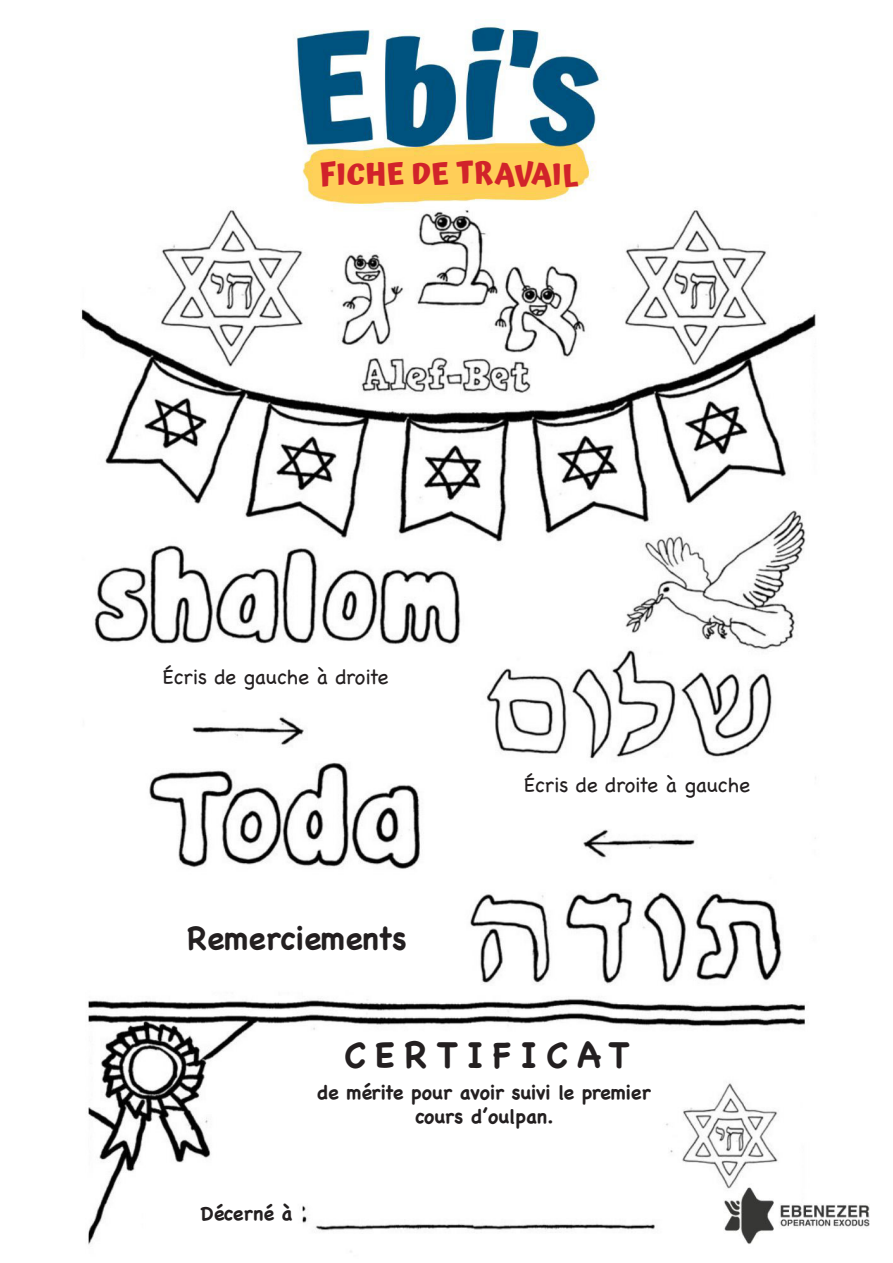
<style>
.page{position:relative;width:893px;height:1263px;background:#fff}
.page>*{position:absolute;margin:0;border:0;box-sizing:border-box;transform-origin:0 0}
.t1{font:700 36px "Chalkboard";letter-spacing:.25em;color:#231f20}
.t2{font:700 31.5px "Chalkboard";letter-spacing:-.01em;color:#231f20}
.t3{font:700 30px "Atma";letter-spacing:.01em;color:#d1232a}
.t4{font:21px "Chalkboard";letter-spacing:-.01em;color:#231f20}
.t5{font:700 19.5px/24px "Chalkboard";letter-spacing:-.01em;color:#231f20;text-align:center}
</style>
<div class="page">
<img style="left:81px;top:24px;width:789px;height:1228px">
<div style="left:321px;top:151px;width:240px;height:45px;background:#ffce58"></div>
<p class="t3" style="left:319px;top:156px;width:260px">FICHE DE TRAVAIL</p>
<p class="t4" style="left:162px;top:664px;width:228px">Écris de gauche à droite</p>
<p class="t2" style="left:187px;top:920px;width:221px">Remerciements</p>
<p class="t4" style="left:523px;top:773px;width:228px">Écris de droite à gauche</p>
<p class="t1" style="left:344px;top:1033px;width:287px">CERTIFICAT</p>
<p class="t5" style="left:317px;top:1080px;width:336px">de mérite pour avoir suivi le premier cours d’oulpan.</p>
<p class="t5" style="left:201px;top:1202px;width:93px">Décerné à</p>
</div>
